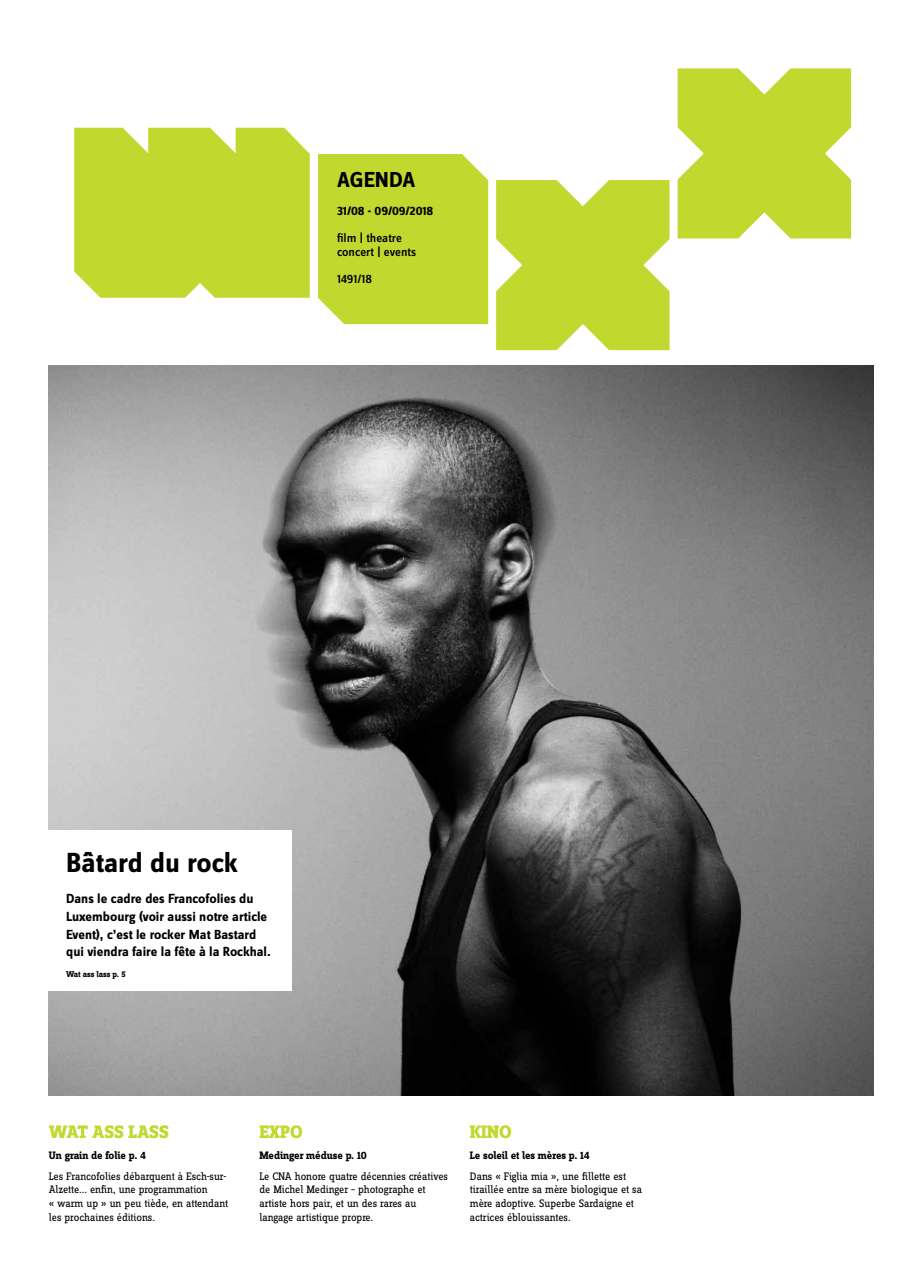
<style>
.page{position:relative;width:922px;height:1276px;background:#fff}
.page>*{position:absolute;margin:0;border:0;box-sizing:border-box;transform-origin:0 0}
.t1{font:700 28.75px "Zine Sans Dis";color:#000}
.t2{font:700 22.5px "Zine Sans Dis";color:#000}
.t3{font:800 18.75px "Zine Slab Dis";color:#c1d82f}
.t4{font:700 13.75px/17.5px "Zine Sans Dis";color:#000}
.t5{font:500 12.75px/13.8px "Zine Sans Dis";color:#000}
.t6{font:700 12.75px "Zine Sans Dis";color:#000}
.t7{font:11.25px/13.8px "Zine Slab Dis";color:#000}
.t8{font:700 11.25px "Zine Slab Dis";letter-spacing:-.01em;color:#000}
.t9{font:700 8.75px "Zine Slab Dis";color:#000}
</style>
<div class="page">
<img style="left:49px;top:366px;width:823px;height:729px">
<div style="left:38px;top:831px;width:254px;height:160px;background:#fff"></div>
<svg style="left:496px;top:180px;width:173px;height:170px;background:#c6db42"></svg>
<svg style="left:677px;top:68px;width:173px;height:170px;background:#c6db43"></svg>
<div style="left:318px;top:154px;width:170px;height:170px;background:#c1d82f"></div>
<div style="left:74px;top:128px;width:236px;height:170px;background:#c1d82f"></div>
<h2 class="t2" style="left:337px;top:168px;width:80px">AGENDA</h2>
<p class="t6" style="left:337px;top:204px;width:98px">31/08 - 09/09/2018</p>
<p class="t5" style="left:337px;top:232px;width:81px">film | theatre concert | events</p>
<p class="t5" style="left:337px;top:273px;width:37px">1491/18</p>
<h1 class="t1" style="left:66px;top:847px;width:174px">Bâtard du rock</h1>
<p class="t4" style="left:66px;top:891px;width:206px">Dans le cadre des Francofolies du Luxembourg (voir aussi notre article Event), c’est le rocker Mat Bastard qui viendra faire la fête à la Rockhal.</p>
<p class="t9" style="left:66px;top:969px;width:61px">Wat ass lass p. 5</p>
<h3 class="t3" style="left:49px;top:1121px;width:121px">WAT ASS LASS</h3>
<h3 class="t3" style="left:259px;top:1121px;width:45px">EXPO</h3>
<h3 class="t3" style="left:469px;top:1121px;width:43px">KINO</h3>
<p class="t8" style="left:49px;top:1149px;width:98px">Un grain de folie p. 4</p>
<p class="t7" style="left:49px;top:1169px;width:181px">Les Francofolies débarquent à Esch-sur-Alzette... enfin, une programmation<br>« warm up » un peu tiède, en attendant les prochaines éditions.</p>
<p class="t8" style="left:469px;top:1149px;width:121px">Le soleil et les mères p. 14</p>
<p class="t7" style="left:469px;top:1169px;width:174px">Dans « Figlia mia », une fillette est tiraillée entre sa mère biologique et sa mère adoptive. Superbe Sardaigne et actrices éblouissantes.</p>
<p class="t8" style="left:259px;top:1149px;width:109px">Medinger méduse p. 10</p>
<p class="t7" style="left:259px;top:1169px;width:190px">Le CNA honore quatre décennies créatives de Michel Medinger – photographe et artiste hors pair, et un des rares au langage artistique propre.</p>
</div>
